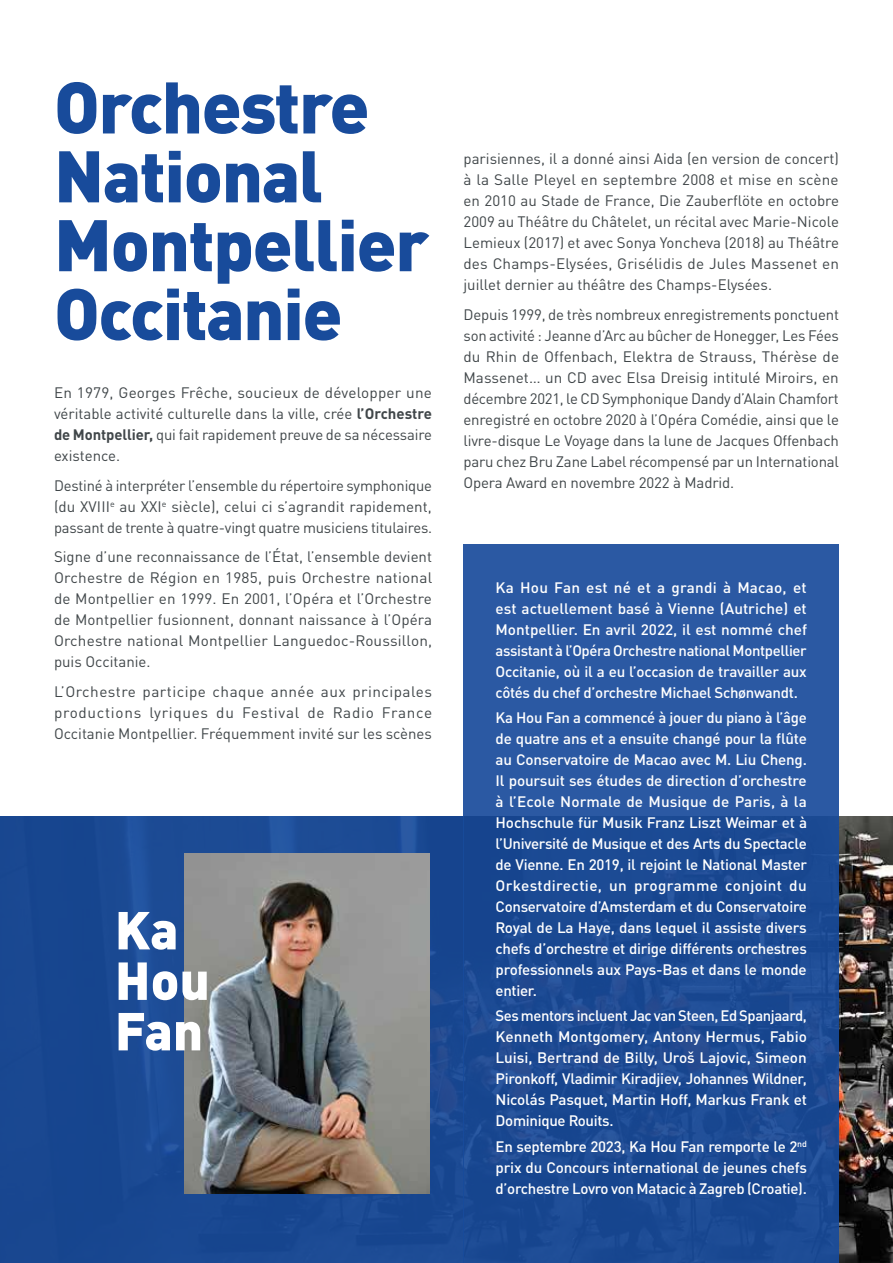
<style>
.page{position:relative;width:893px;height:1263px;background:#fff}
.page>*{position:absolute;margin:0;border:0;box-sizing:border-box;transform-origin:0 0}
.t1{font:900 71.7px/68.8px "DINOT";letter-spacing:-.02em;color:#184b9b}
.t2{font:900 52.65px/50.6px "DINOT";color:#fff}
.t3{font:15px/21px "DINOT";letter-spacing:-.01em;color:#404649;text-align:justify}
.t4{font:500 15px/21px "DINOT";letter-spacing:-.02em;color:#fff;text-align:justify}
.s1{font-weight:700}
</style>
<div class="page">
<img style="left:839px;top:816px;width:54px;height:447px">
<div style="left:463px;top:544px;width:376px;height:719px;background:linear-gradient(to right,#214f98,#225099)"></div>
<div style="left:0;top:816px;width:463px;height:447px;background:#194891"></div>
<img style="left:184px;top:853px;width:245px;height:341px">
<h1 class="t1" style="left:54px;top:71px;width:377px">Orchestre<br>National<br>Montpellier<br>Occitanie</h1>
<p class="t3" style="left:54px;top:382px;width:380px">En 1979, Georges Frêche, soucieux de développer une véritable activité culturelle dans la ville, crée <span class="s1">l’Orchestre de Montpellier,</span> qui fait rapidement preuve de sa nécessaire existence.</p>
<p class="t3" style="left:54px;top:475px;width:380px">Destiné à interpréter l’ensemble du répertoire symphonique (du XVIII<sup>e</sup> au XXI<sup>e</sup> siècle), celui ci s’agrandit rapidement, passant de trente à quatre-vingt quatre musiciens titulaires.</p>
<p class="t3" style="left:54px;top:546px;width:380px">Signe d’une reconnaissance de l’État, l’ensemble devient Orchestre de Région en 1985, puis Orchestre national de Montpellier en 1999. En 2001, l’Opéra et l’Orchestre de Montpellier fusionnent, donnant naissance à l’Opéra Orchestre national Montpellier Languedoc-Roussillon, puis Occitanie.</p>
<p class="t3" style="left:54px;top:681px;width:380px">L’Orchestre participe chaque année aux principales productions lyriques du Festival de Radio France Occitanie Montpellier. Fréquemment invité sur les scènes</p>
<h2 class="t2" style="left:115px;top:903px;width:97px">Ka<br>Hou<br>Fan</h2>
<p class="t3" style="left:463px;top:148px;width:377px">parisiennes, il a donné ainsi Aida (en version de concert) à la Salle Pleyel en septembre 2008 et mise en scène en 2010 au Stade de France, Die Zauberflöte en octobre 2009 au Théâtre du Châtelet, un récital avec Marie-Nicole Lemieux (2017) et avec Sonya Yoncheva (2018) au Théâtre des Champs-Elysées, Grisélidis de Jules Massenet en juillet dernier au théâtre des Champs-Elysées.</p>
<p class="t3" style="left:463px;top:304px;width:377px">Depuis 1999, de très nombreux enregistrements ponctuent son activité : Jeanne d’Arc au bûcher de Honegger, Les Fées du Rhin de Offenbach, Elektra de Strauss, Thérèse de Massenet… un CD avec Elsa Dreisig intitulé Miroirs, en décembre 2021, le CD Symphonique Dandy d’Alain Chamfort enregistré en octobre 2020 à l’Opéra Comédie, ainsi que le livre-disque Le Voyage dans la lune de Jacques Offenbach paru chez Bru Zane Label récompensé par un International Opera Award en novembre 2022 à Madrid.</p>
<p class="t4" style="left:496px;top:576px;width:313px">Ka Hou Fan est né et a grandi à Macao, et est actuellement basé à Vienne (Autriche) et Montpellier. En avril 2022, il est nommé chef assistant à l’Opéra Orchestre national Montpellier Occitanie, où il a eu l’occasion de travailler aux côtés du chef d’orchestre Michael Schønwandt.</p>
<p class="t4" style="left:496px;top:707px;width:313px">Ka Hou Fan a commencé à jouer du piano à l’âge de quatre ans et a ensuite changé pour la flûte au Conservatoire de Macao avec M. Liu Cheng.<br>Il poursuit ses études de direction d’orchestre à l’Ecole Normale de Musique de Paris, à la Hochschule für Musik Franz Liszt Weimar et à l’Université de Musique et des Arts du Spectacle de Vienne. En 2019, il rejoint le National Master Orkestdirectie, un programme conjoint du Conservatoire d’Amsterdam et du Conservatoire Royal de La Haye, dans lequel il assiste divers chefs d’orchestre et dirige différents orchestres professionnels aux Pays-Bas et dans le monde entier.</p>
<p class="t4" style="left:496px;top:1005px;width:313px">Ses mentors incluent Jac van Steen, Ed Spanjaard, Kenneth Montgomery, Antony Hermus, Fabio Luisi, Bertrand de Billy, Uroš Lajovic, Simeon Pironkoff, Vladimir Kiradjiev, Johannes Wildner, Nicolás Pasquet, Martin Hoff, Markus Frank et Dominique Rouits.</p>
<p class="t4" style="left:496px;top:1135px;width:313px">En septembre 2023, Ka Hou Fan remporte le 2<sup>nd </sup>prix du Concours international de jeunes chefs d’orchestre Lovro von Matacic à Zagreb (Croatie).</p>
</div>
